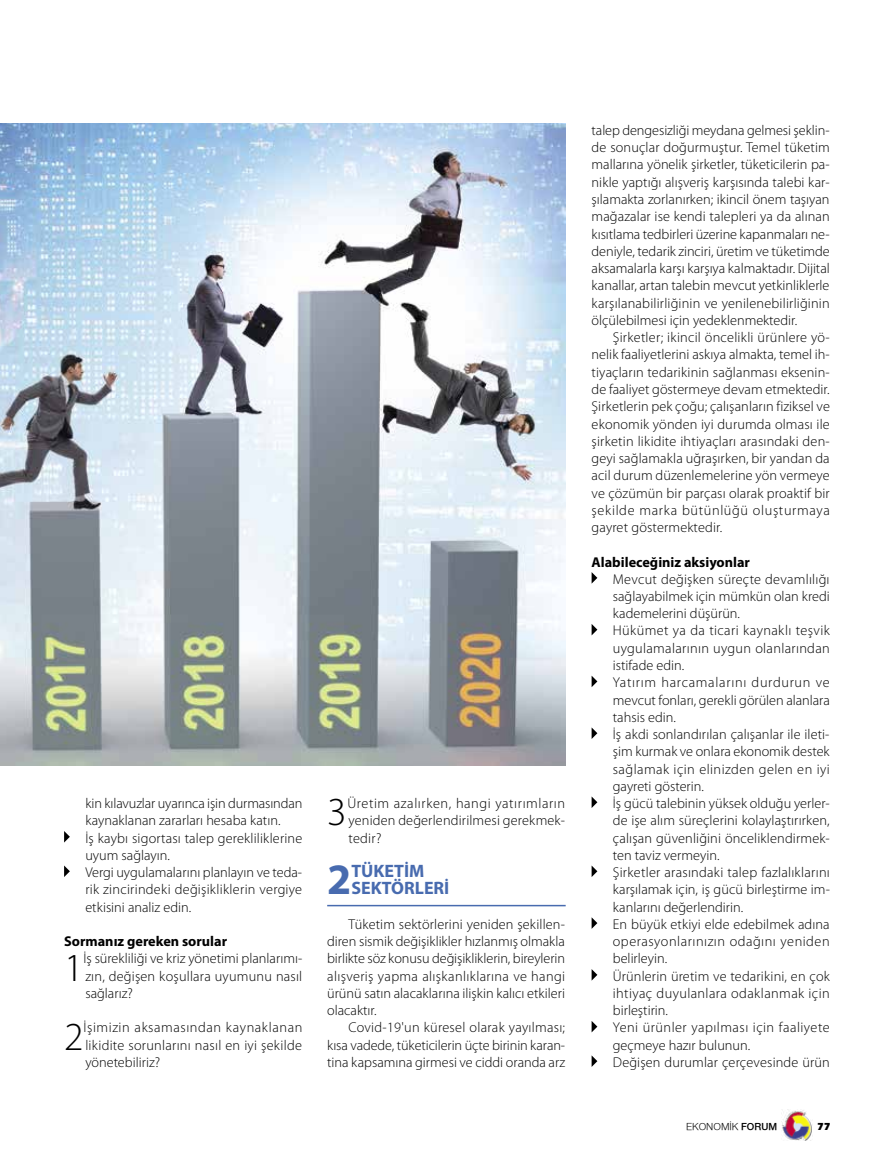
<style>
.page{position:relative;width:893px;height:1170px;background:#fff}
.page>*{position:absolute;margin:0;border:0;box-sizing:border-box;transform-origin:0 0}
.t1{font:700 43.65px "Myriad Pro";color:#486baf}
.t2{font:300 39.9px "Myriad Pro";color:#000}
.t3{font:700 18px/17.2px "Myriad Pro";color:#486baf}
.t4{font:300 14.25px/17.2px "Myriad Pro";letter-spacing:.01em;color:#000;text-align:justify}
.t5{font:700 14.25px "Myriad Pro";color:#000}
.t6{font:10.5px "Nimbus Sans Novus";color:#000}
.t7{font:900 10.5px "PF Agora Sans Pro";color:#000}
.s1{font-weight:600}
</style>
<div class="page">
<img style="left:781px;top:1109px;width:31px;height:31px">
<svg style="left:64px;top:831px;width:6px;height:11px"></svg>
<svg style="left:64px;top:865px;width:6px;height:12px"></svg>
<hr style="left:327px;top:904px;width:239px;height:2px;background:#486baf">
<svg style="left:592px;top:572px;width:5px;height:11px"></svg>
<svg style="left:592px;top:624px;width:5px;height:11px"></svg>
<svg style="left:592px;top:676px;width:5px;height:11px"></svg>
<svg style="left:592px;top:728px;width:5px;height:11px"></svg>
<svg style="left:592px;top:797px;width:5px;height:11px"></svg>
<svg style="left:592px;top:866px;width:5px;height:11px"></svg>
<svg style="left:592px;top:917px;width:5px;height:11px"></svg>
<svg style="left:592px;top:969px;width:5px;height:11px"></svg>
<svg style="left:592px;top:1021px;width:5px;height:11px"></svg>
<svg style="left:592px;top:1056px;width:5px;height:10px"></svg>
<img style="left:0;top:123px;width:565px;height:642px">
<p class="t4" style="left:85px;top:794px;width:218px;text-align:left">kin kılavuzlar uyarınca işin durmasından kaynaklanan zararları hesaba katın.<br>İş kaybı sigortası talep gerekliliklerine uyum sağlayın.<br>Vergi uygulamalarını planlayın ve teda&shy;rik zincirindeki değişikliklerin vergiye etkisini analiz edin.</p>
<p class="t5" style="left:64px;top:933px;width:164px">Sormanız gereken sorular</p>
<h2 class="t2" style="left:64px;top:945px;width:21px">1</h2>
<p class="t4" style="left:84px;top:950px;width:220px">İş sürekliliği ve kriz yönetimi planlarımı&shy;zın, değişen koşullara uyumunu nasıl sağlarız?</p>
<h2 class="t2" style="left:64px;top:1014px;width:21px">2</h2>
<p class="t4" style="left:84px;top:1019px;width:220px">İşimizin aksamasından kaynaklanan likidite sorunlarını nasıl en iyi şekilde yönetebiliriz?</p>
<h2 class="t2" style="left:327px;top:790px;width:21px">3</h2>
<p class="t4" style="left:347px;top:794px;width:219px">Üretim azalırken, hangi yatırımların yeniden değerlendirilmesi gerekmek&shy;tedir?</p>
<h1 class="t1" style="left:327px;top:855px;width:26px">2</h1>
<p class="t3" style="left:351px;top:862px;width:100px">TÜKETİM<br>SEKTÖRLERİ</p>
<p class="t4" style="left:327px;top:915px;width:239px;text-indent:21px">Tüketim sektörlerini yeniden şekillen&shy;diren sismik değişiklikler hızlanmış olmakla birlikte söz konusu değişikliklerin, bireylerin alışveriş yapma alışkanlıklarına ve hangi ürünü satın alacaklarına ilişkin kalıcı etkileri olacaktır.</p>
<p class="t4" style="left:327px;top:1019px;width:239px;text-indent:21px">Covid-19'un küresel olarak yayılması; kısa vadede, tüketicilerin üçte birinin karan&shy;tina kapsamına girmesi ve ciddi oranda arz</p>
<p class="t4" style="left:592px;top:122px;width:240px">talep dengesizliği meydana gelmesi şeklin&shy;de sonuçlar doğurmuştur. Temel tüketim mallarına yönelik şirketler, tüketicilerin pa&shy;nikle yaptığı alışveriş karşısında talebi kar&shy;şılamakta zorlanırken; ikincil önem taşıyan mağazalar ise kendi talepleri ya da alınan kısıtlama tedbirleri üzerine kapanmaları ne&shy;deniyle, tedarik zinciri, üretim ve tüketimde aksamalarla karşı karşıya kalmaktadır. Dijital kanallar, artan talebin mevcut yetkinliklerle karşılanabilirliğinin ve yenilenebilirliğinin ölçülebilmesi için yedeklenmektedir.</p>
<p class="t4" style="left:592px;top:329px;width:240px;text-indent:21px">Şirketler; ikincil öncelikli ürünlere yö&shy;nelik faaliyetlerini askıya almakta, temel ih&shy;tiyaçların tedarikinin sağlanması eksenin&shy;de faaliyet göstermeye devam etmektedir.<br>Şirketlerin pek çoğu; çalışanların fiziksel ve ekonomik yönden iyi durumda olması ile şirketin likidite ihtiyaçları arasındaki den&shy;geyi sağlamakla uğraşırken, bir yandan da acil durum düzenlemelerine yön vermeye ve çözümün bir parçası olarak proaktif bir şekilde marka bütünlüğü oluşturmaya gayret göstermektedir.</p>
<p class="t5" style="left:592px;top:553px;width:160px">Alabileceğiniz aksiyonlar</p>
<p class="t4" style="left:613px;top:570px;width:219px;text-align:left">Mevcut değişken süreçte devamlılığı sağlayabilmek için mümkün olan kredi kademelerini düşürün.<br>Hükümet ya da ticari kaynaklı teşvik uygulamalarının uygun olanlarından istifade edin.<br>Yatırım harcamalarını durdurun ve mevcut fonları, gerekli görülen alanlara tahsis edin.<br>İş akdi sonlandırılan çalışanlar ile ileti&shy;şim kurmak ve onlara ekonomik destek sağlamak için elinizden gelen en iyi gayreti gösterin.<br>İş gücü talebinin yüksek olduğu yerler&shy;de işe alım süreçlerini kolaylaştırırken, çalışan güvenliğini önceliklendirmek&shy;ten taviz vermeyin.<br>Şirketler arasındaki talep fazlalıklarını karşılamak için, iş gücü birleştirme im&shy;kanlarını değerlendirin.<br>En büyük etkiyi elde edebilmek adına operasyonlarınızın odağını yeniden belirleyin.<br>Ürünlerin üretim ve tedarikini, en çok ihtiyaç duyulanlara odaklanmak için birleştirin.<br>Yeni ürünler yapılması için faaliyete geçmeye hazır bulunun.<br>Değişen durumlar çerçevesinde ürün</p>
<p class="t6" style="left:686px;top:1120px;width:93px">EKONOMİK <span class="s1">FORUM</span></p>
<p class="t7" style="left:817px;top:1119px;width:15px">77</p>
</div>
